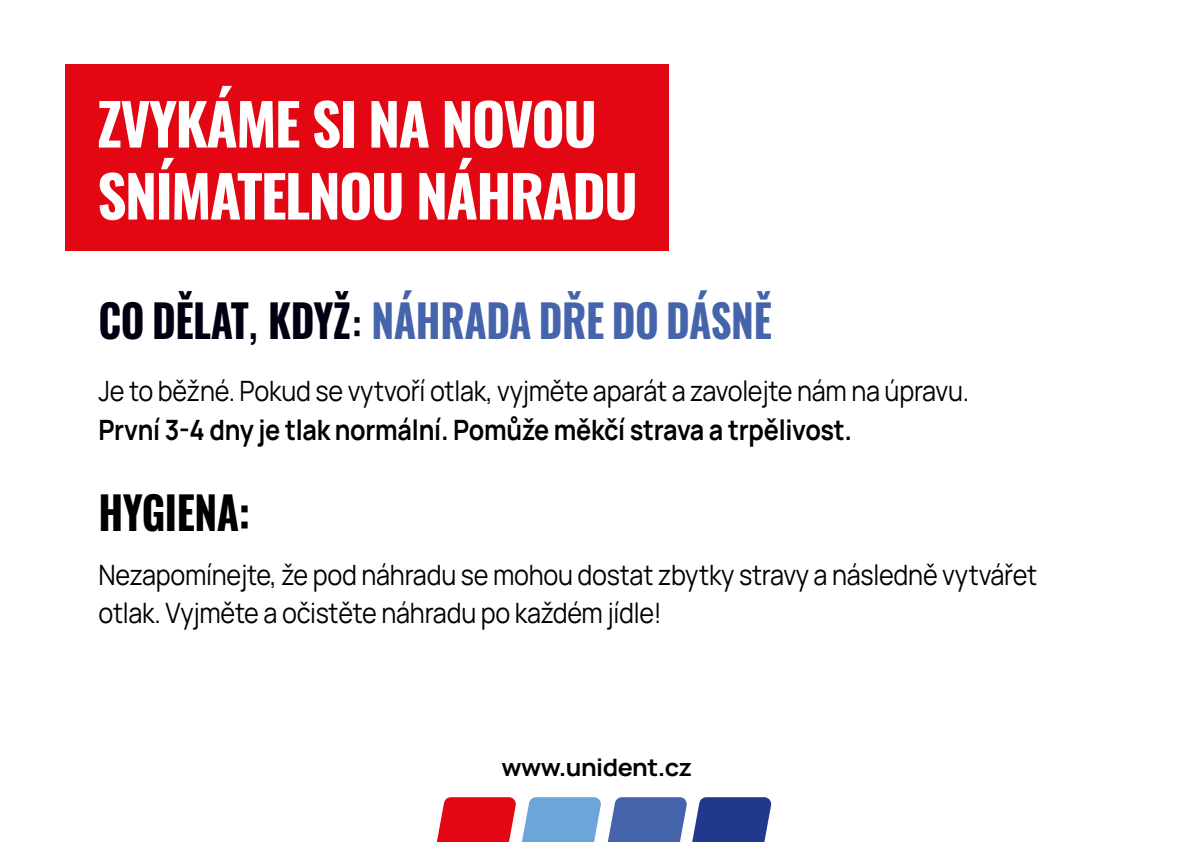
<style>
.page{position:relative;width:1191px;height:842px;background:#fff}
.page>*{position:absolute;margin:0;border:0;box-sizing:border-box;transform-origin:0 0}
.t1{font:700 57.4px/72px "Oswald";letter-spacing:-.03em;color:#fff}
.t2{font:700 45.2px "Oswald";letter-spacing:-.01em;color:#4664ac;scale:.9 1}
.t3{font:700 45.2px "Oswald";letter-spacing:-.01em;color:#000;scale:.9 1}
.t4{font:28px/38.2px "Manrope";letter-spacing:-.01em;color:#000;scale:.9 1}
.t5{font:700 28px "Manrope";letter-spacing:-.01em;color:#000;scale:.9 1}
.t6{font:700 24px "Manrope";letter-spacing:-.02em;color:#000;scale:1.05 1}
.s1{color:#000012}
.s2{font-family:"Manrope";color:#000012}
</style>
<div class="page">
<svg style="left:436px;top:797px;width:336px;height:45px;background:#836b9a"></svg>
<div style="left:65px;top:64px;width:604px;height:187px;background:#e30613"></div>
<h1 class="t1" style="left:97px;top:86px;width:542px">ZVYKÁME SI NA NOVOU<br>SNÍMATELNOU NÁHRADU</h1>
<h2 class="t2" style="left:98px;top:285px;width:750px"><span class="s1">CO DĚLAT</span><span class="s2">,</span> <span class="s1">KDYŽ</span><span class="s2">:</span> NÁHRADA DŘE DO DÁSNĚ</h2>
<p class="t4" style="left:98px;top:371px;width:969px">Je to běžné. Pokud se vytvoří otlak, vyjměte aparát a zavolejte nám na úpravu.</p>
<p class="t5" style="left:98px;top:410px;width:839px">První 3-4 dny je tlak normální. Pomůže měkčí strava a trpělivost.</p>
<h2 class="t3" style="left:98px;top:477px;width:170px">HYGIENA:</h2>
<p class="t4" style="left:98px;top:555px;width:1045px">Nezapomínejte, že pod náhradu se mohou dostat zbytky stravy a následně vytvářet otlak. Vyjměte a očistěte náhradu po každém jídle!</p>
<p class="t6" style="left:502px;top:750px;width:183px">www.unident.cz</p>
</div>
